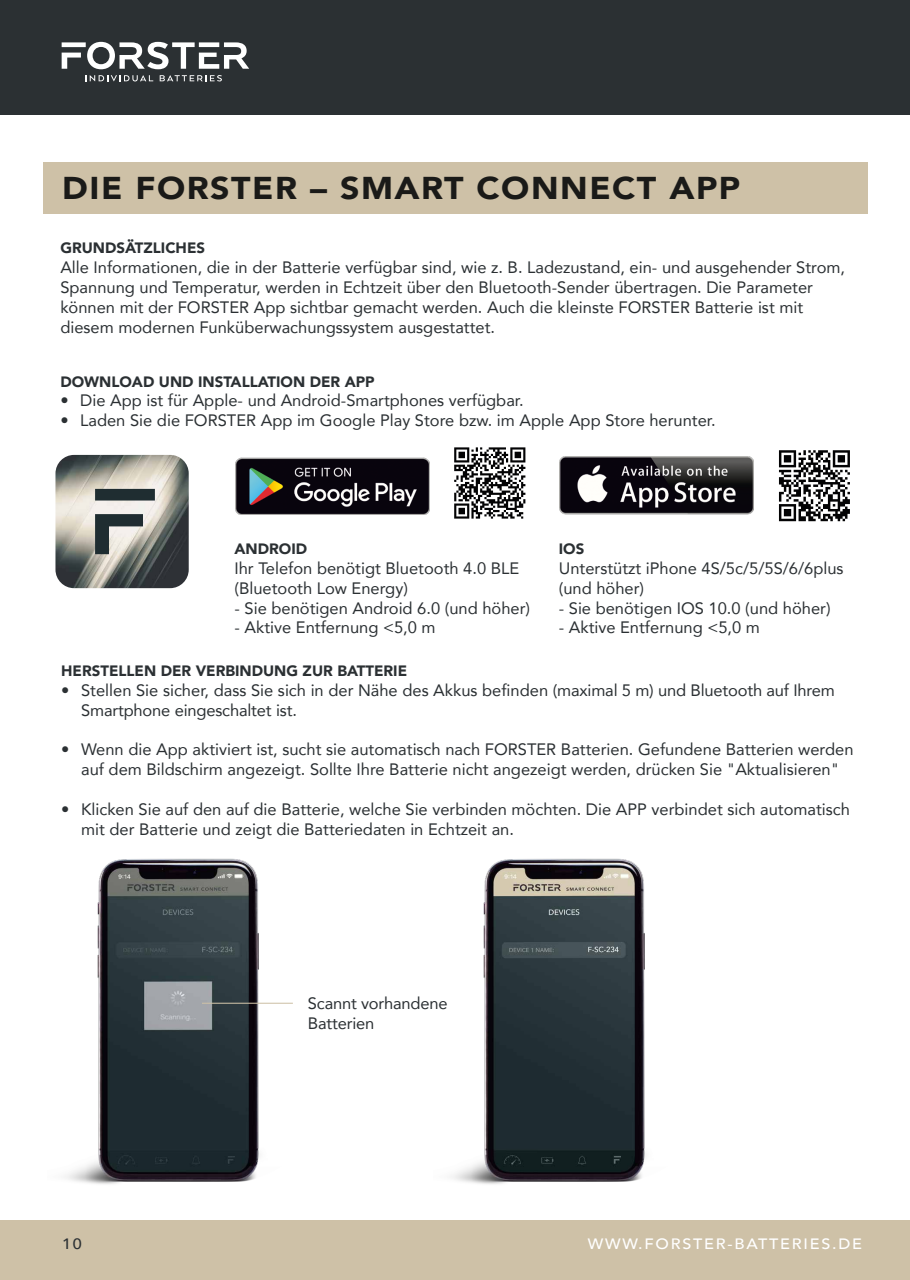
<style>
.page{position:relative;width:910px;height:1280px;background:#fff}
.page>*{position:absolute;margin:0;border:0;box-sizing:border-box;transform-origin:0 0}
.t1{font:900 31.5px "Avenir";letter-spacing:.045em;color:#1a1a18;scale:1.08 1}
.t2{font:16.5px/19.8px "Avenir";color:#2b3033}
.t3{font:900 15px "Avenir";color:#2b3033}
.t4{font:500 15px "Avenir";letter-spacing:.11em;color:#fff;scale:1.08 1}
.t5{font:500 15px "Avenir";color:#2b3033;scale:1.08 1}
</style>
<div class="page">
<div style="left:0;top:0;width:910px;height:115px;background:#2b3033"></div>
<svg style="left:85px;top:75px;width:68px;height:6px"></svg>
<svg style="left:160px;top:75px;width:62px;height:6px"></svg>
<svg style="left:62px;top:42px;width:187px;height:27px"></svg>
<div style="left:43px;top:162px;width:825px;height:52px;background:#cec1a7"></div>
<img style="left:55px;top:455px;width:134px;height:133px">
<svg style="left:95px;top:489px;width:60px;height:65px;background:#8b8f8d"></svg>
<img style="left:65px;top:858px;width:216px;height:326px">
<img style="left:451px;top:858px;width:194px;height:326px">
<hr style="left:202px;top:1003px;width:91px;height:1px;background:#cec1a7">
<div style="left:0;top:1220px;width:910px;height:60px;background:#cec1a7"></div>
<img style="left:235px;top:457px;width:194px;height:57px">
<img style="left:560px;top:457px;width:193px;height:58px">
<svg style="left:779px;top:450px;width:71px;height:71px"></svg>
<svg style="left:454px;top:447px;width:71px;height:72px"></svg>
<h1 class="t1" style="left:62px;top:161px;width:629px">DIE FORSTER – SMART CONNECT APP</h1>
<p class="t3" style="left:60px;top:235px;width:146px">GRUNDSÄTZLICHES</p>
<p class="t2" style="left:60px;top:257px;width:786px">Alle Informationen, die in der Batterie verfügbar sind, wie z. B. Ladezustand, ein- und ausgehender Strom, Spannung und Temperatur, werden in Echtzeit über den Bluetooth-Sender übertragen. Die Parameter können mit der FORSTER App sichtbar gemacht werden. Auch die kleinste FORSTER Batterie ist mit diesem modernen Funküberwachungssystem ausgestattet.</p>
<p class="t3" style="left:60px;top:368px;width:316px">DOWNLOAD UND INSTALLATION DER APP</p>
<p class="t2" style="left:60px;top:390px;width:465px">• Die App ist für Apple- und Android-Smartphones verfügbar.</p>
<p class="t2" style="left:60px;top:410px;width:657px">• Laden Sie die FORSTER App im Google Play Store bzw. im Apple App Store herunter.</p>
<p class="t3" style="left:234px;top:536px;width:74px">ANDROID</p>
<p class="t2" style="left:234px;top:558px;width:286px">Ihr Telefon benötigt Bluetooth 4.0 BLE (Bluetooth Low Energy)</p>
<p class="t2" style="left:234px;top:597px;width:297px">- Sie benötigen Android 6.0 (und höher)</p>
<p class="t2" style="left:234px;top:617px;width:203px">- Aktive Entfernung &lt;5,0 m</p>
<p class="t3" style="left:559px;top:536px;width:27px">IOS</p>
<p class="t2" style="left:559px;top:558px;width:286px">Unterstützt iPhone 4S/5c/5/5S/6/6plus (und höher)</p>
<p class="t2" style="left:559px;top:597px;width:273px">- Sie benötigen IOS 10.0 (und höher)</p>
<p class="t2" style="left:559px;top:617px;width:203px">- Aktive Entfernung &lt;5,0 m</p>
<p class="t3" style="left:61px;top:658px;width:347px">HERSTELLEN DER VERBINDUNG ZUR BATTERIE</p>
<p class="t2" style="left:81px;top:680px;width:755px;text-indent:-20px">• Stellen Sie sicher, dass Sie sich in der Nähe des Akkus befinden (maximal 5 m) und Bluetooth auf Ihrem<br>Smartphone eingeschaltet ist.</p>
<p class="t2" style="left:61px;top:739px;width:794px;text-align:center">• Wenn die App aktiviert ist, sucht sie automatisch nach FORSTER Batterien. Gefundene Batterien werden auf dem Bildschirm angezeigt. Sollte Ihre Batterie nicht angezeigt werden, drücken Sie "Aktualisieren"</p>
<p class="t2" style="left:81px;top:799px;width:770px;text-indent:-20px">• Klicken Sie auf den auf die Batterie, welche Sie verbinden möchten. Die APP verbindet sich automatisch mit der Batterie und zeigt die Batteriedaten in Echtzeit an.</p>
<p class="t2" style="left:308px;top:993px;width:141px">Scannt vorhandene<br>Batterien</p>
<p class="t5" style="left:62px;top:1231px;width:20px">10</p>
<p class="t4" style="left:588px;top:1231px;width:255px">WWW.FORSTER-BATTERIES.DE</p>
</div>
